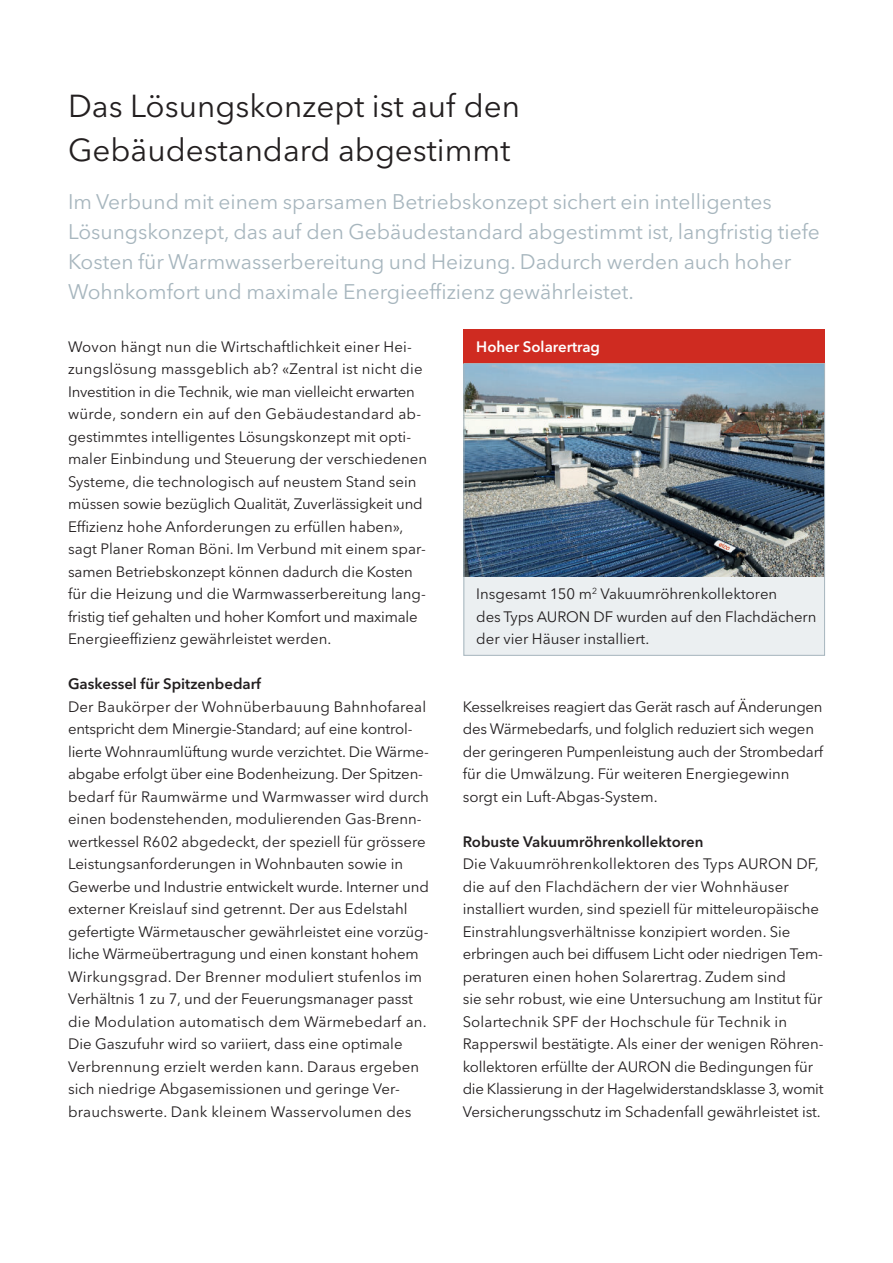
<style>
.page{position:relative;width:893px;height:1263px;background:#fff}
.page>*{position:absolute;margin:0;border:0;box-sizing:border-box;transform-origin:0 0}
.t1{font:31.5px/43.2px "Avenir Next LT Pro";color:#231f20}
.t2{font:21px/30px "Avenir Next LT Pro";color:#a7b6be}
.t3{font:15px/22.5px "Avenir Next LT Pro";color:#231f20}
.t4{font:600 15px "Avenir Next LT Pro";color:#231f20}
.t5{font:600 15px "Avenir Next LT Pro";color:#fff}
</style>
<div class="page">
<img style="left:465px;top:365px;width:358px;height:212px">
<div style="left:463px;top:329px;width:362px;height:34px;background:#cf2b21"></div>
<div style="left:463px;top:577px;width:362px;height:78px;background:#ebeff1"></div>
<div style="left:463px;top:363px;width:362px;height:293px;border:1px solid #a7b6be"></div>
<h1 class="t1" style="left:68px;top:88px;width:454px">Das Lösungskonzept ist auf den<br>Gebäudestandard abgestimmt</h1>
<p class="t2" style="left:68px;top:189px;width:753px">Im Verbund mit einem sparsamen Betriebskonzept sichert ein intelligentes Lösungskonzept, das auf den Gebäudestandard abgestimmt ist, langfristig tiefe Kosten für Warmwasserbereitung und Heizung. Dadurch werden auch hoher Wohnkomfort und maximale Energieeffizienz gewährleistet.</p>
<p class="t3" style="left:68px;top:337px;width:361px">Wovon hängt nun die Wirtschaftlichkeit einer Hei - zungs lösung massgeblich ab? «Zentral ist nicht die Inves tition in die Technik, wie man vielleicht erwar ten würde, sondern ein auf den Gebäudestandard ab&shy;gestimmtes intelligentes Lösungskonzept mit opti&shy;maler Einbindung und Steuerung der verschiedenen Systeme, die technologisch auf neustem Stand sein müssen sowie bezüglich Qualität, Zuverlässigkeit und Effizienz hohe Anforderungen zu erfüllen haben», sagt Planer Roman Böni. Im Verbund mit einem spar&shy;samen Betriebskonzept können dadurch die Kosten für die Heizung und die Warmwasserbereitung lang&shy;fristig tief gehalten und hoher Komfort und maximale Energieeffizienz gewährleistet werden.</p>
<p class="t4" style="left:68px;top:679px;width:195px">Gaskessel für Spitzenbedarf</p>
<p class="t3" style="left:68px;top:697px;width:362px">Der Baukörper der Wohnüberbauung Bahnhofareal entspricht dem Minergie-Standard; auf eine kontrol&shy;lierte Wohnraumlüftung wurde verzichtet. Die Wärme&shy;abgabe erfolgt über eine Bodenheizung. Der Spitzen&shy;bedarf für Raumwärme und Warmwasser wird durch einen bodenstehenden, modulierenden Gas-Brenn&shy;wertkessel R602 abgedeckt, der speziell für grössere Leistungsanforderungen in Wohnbauten sowie in Gewerbe und Industrie entwickelt wurde. Interner und externer Kreislauf sind getrennt. Der aus Edelstahl gefertigte Wärmetauscher gewährleistet eine vorzü g - l i che Wärmeübertragung und einen konstant hohem Wirkungsgrad. Der Brenner moduliert stufenlos im Verhältnis 1 zu 7, und der Feuerungsmanager passt die Modulation automatisch dem Wärmebedarf an.<br>Die Gaszufuhr wird so variiert, dass eine optimale Verbrennung erzielt werden kann. Daraus ergeben sich niedrige Abgasemissionen und geringe Ver&shy;brauchswerte. Dank kleinem Wasservolumen des</p>
<p class="t5" style="left:476px;top:341px;width:125px">Hoher Solarertrag</p>
<p class="t3" style="left:476px;top:585px;width:342px">Insgesamt 150 m<sup>2</sup> Vakuumröhrenkollektoren<br>des Typs AURON DF wurden auf den Flachdächern der vier Häuser installiert.</p>
<p class="t3" style="left:463px;top:697px;width:362px">Kesselkreises reagiert das Gerät rasch auf Änderungen des Wärmebedarfs, und folglich reduziert sich wegen der geringeren Pumpenleistung auch der Strombedarf für die Umwälzung. Für weiteren Energiegewinn sorgt ein Luft-Abgas-System.</p>
<p class="t4" style="left:463px;top:836px;width:242px">Robuste Vakuumröhrenkollektoren</p>
<p class="t3" style="left:463px;top:855px;width:362px">Die Vakuumröhrenkollektoren des Typs AURON DF, die auf den Flachdächern der vier Wohnhäuser instal liert wurden, sind speziell für mitteleuropäische Einstrahlungsverhältnisse konzipiert worden. Sie erbringen auch bei diffusem Licht oder niedrigen Tem&shy;peraturen einen hohen Solarertrag. Zudem sind<br>sie sehr robust, wie eine Untersuchung am Institut für Solartechnik SPF der Hochschule für Technik in Rapperswil bestätigte. Als einer der wenigen Röhren&shy;kollektoren erfüllte der AURON die Bedingungen für die Klassierung in der Hagelwiderstandsklasse 3, womit Versicherungsschutz im Schadenfall gewährleistet ist.</p>
</div>
